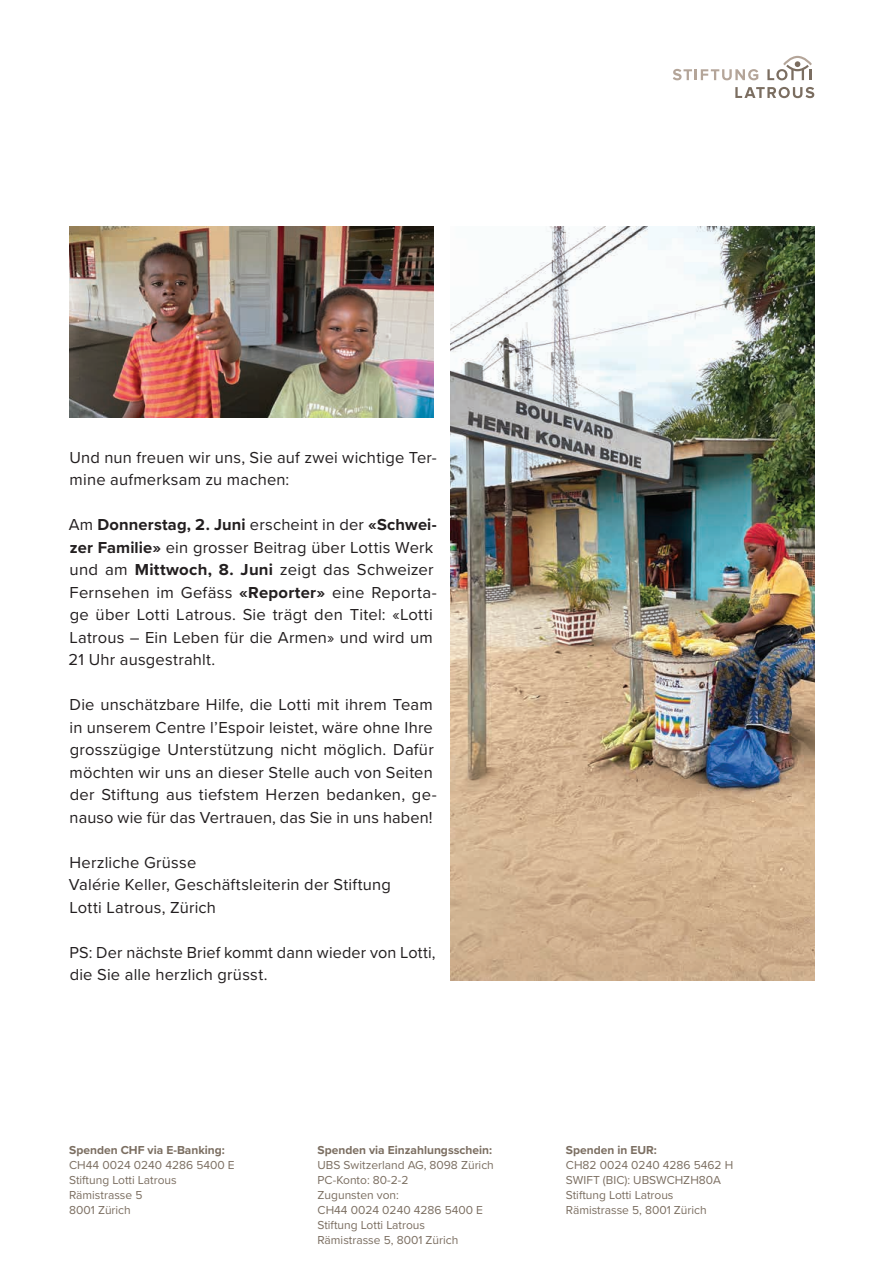
<style>
.page{position:relative;width:893px;height:1263px;background:#fff}
.page>*{position:absolute;margin:0;border:0;box-sizing:border-box;transform-origin:0 0}
.t1{font:16.5px/22.5px "Proxima Nova";letter-spacing:.015em;color:#231f20}
.t2{font:12px/15px "Proxima Nova";color:#7b6e61}
.t3{font:700 12px "Proxima Nova";color:#7b6e61}
.s1{font-weight:700}
</style>
<div class="page">
<img style="left:450px;top:227px;width:364px;height:753px">
<img style="left:69px;top:227px;width:364px;height:191px">
<svg style="left:673px;top:69px;width:85px;height:11px"></svg>
<svg style="left:735px;top:87px;width:79px;height:11px"></svg>
<svg style="left:767px;top:56px;width:45px;height:24px"></svg>
<p class="t1" style="left:69px;top:445px;width:369px">Und nun freuen wir uns, Sie auf zwei wichtige Ter&shy;mine aufmerksam zu machen:</p>
<p class="t1" style="left:69px;top:513px;width:370px">Am <span class="s1">Donnerstag, 2. Juni</span> erscheint in der <span class="s1">«Schwei&shy;zer Familie»</span> ein grosser Beitrag über Lottis Werk und am <span class="s1">Mittwoch, 8. Juni</span> zeigt das Schweizer Fernsehen im Gefäss <span class="s1">«Reporter»</span> eine Reporta&shy;ge über Lotti Latrous. Sie trägt den Titel: «Lotti Latrous – Ein Leben für die Armen» und wird um 21 Uhr ausgestrahlt.</p>
<p class="t1" style="left:70px;top:693px;width:369px">Die unschätzbare Hilfe, die Lotti mit ihrem Team in unserem Centre l’Espoir leistet, wäre ohne Ihre grosszügige Unterstützung nicht möglich. Dafür möchten wir uns an dieser Stelle auch von Seiten der Stiftung aus tiefstem Herzen bedanken, ge&shy;nauso wie für das Vertrauen, das Sie in uns haben!</p>
<p class="t1" style="left:69px;top:850px;width:324px">Herzliche Grüsse<br>Valérie Keller, Geschäftsleiterin der Stiftung<br>Lotti Latrous, Zürich</p>
<p class="t1" style="left:70px;top:940px;width:368px">PS: Der nächste Brief kommt dann wieder von Lotti, die Sie alle herzlich grüsst.</p>
<p class="t3" style="left:69px;top:1141px;width:157px">Spenden CHF via E-Banking:</p>
<p class="t2" style="left:69px;top:1157px;width:167px">CH44 0024 0240 4286 5400 E<br>Stiftung Lotti Latrous<br>Rämistrasse 5<br>8001 Zürich</p>
<p class="t3" style="left:318px;top:1141px;width:176px">Spenden via Einzahlungsschein:</p>
<p class="t2" style="left:318px;top:1157px;width:178px">UBS Switzerland AG, 8098 Zürich<br>PC-Konto: 80-2-2<br>Zugunsten von:<br>CH44 0024 0240 4286 5400 E<br>Stiftung Lotti Latrous<br>Rämistrasse 5, 8001 Zürich</p>
<p class="t3" style="left:566px;top:1141px;width:93px">Spenden in EUR:</p>
<p class="t2" style="left:566px;top:1157px;width:169px">CH82 0024 0240 4286 5462 H<br>SWIFT (BIC): UBSWCHZH80A<br>Stiftung Lotti Latrous<br>Rämistrasse 5, 8001 Zürich</p>
</div>
